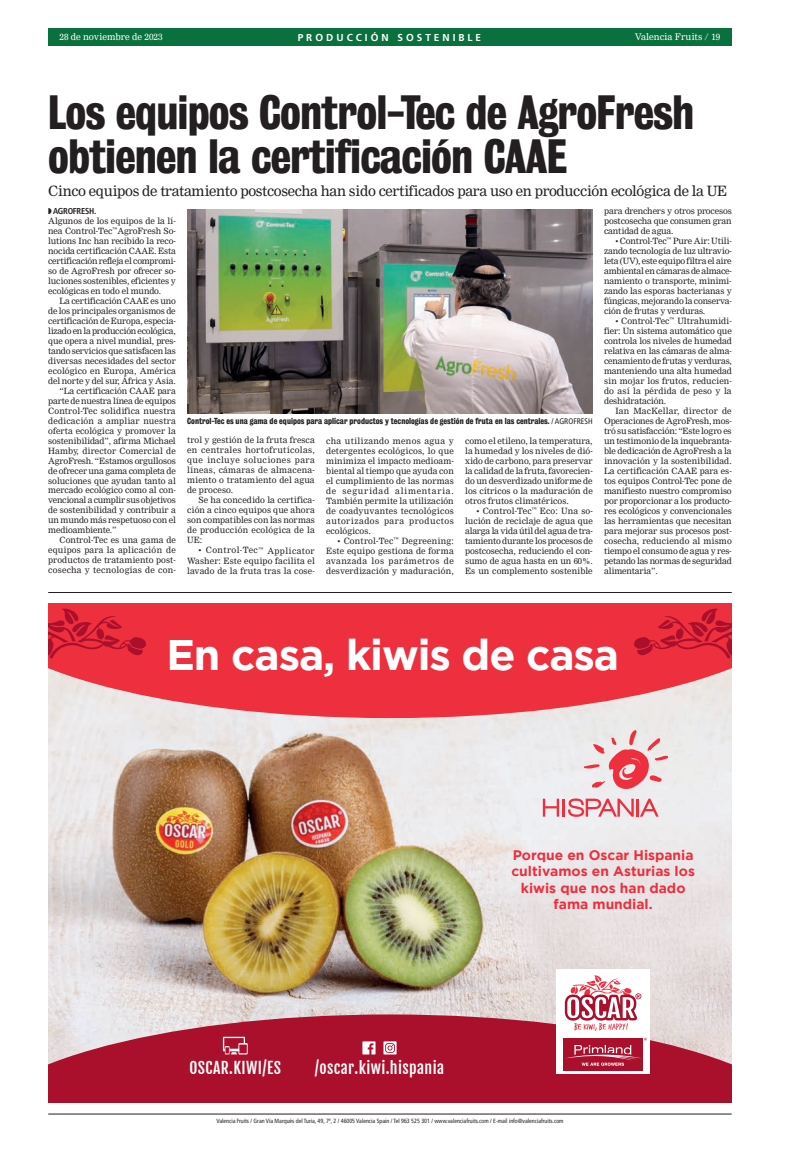
<style>
.page{position:relative;width:797px;height:1151px;background:#fff}
.page>*{position:absolute;margin:0;border:0;box-sizing:border-box;transform-origin:0 0}
.t1{font:44px/44px "Bureau Grot Three Seven";letter-spacing:-.02em;color:#231f20}
.t2{font:700 42.6px "Gotham";letter-spacing:-.025em;color:#fff}
.t3{font:15.6px "Fjalla One";letter-spacing:.025em;color:#fff}
.t4{font:14px "Nimrod";letter-spacing:-.025em;color:#231f20}
.t5{font:700 13.8px/16.6px "Gotham";color:#ee2f3e;text-align:center}
.t6{font:700 10px "Frutiger";letter-spacing:.3em;color:#fff}
.t7{font:9px "Nimrod";color:#fff}
.t8{font:8.5px/10px "Nimrod";letter-spacing:-.01em;color:#231f20;text-align:justify}
.t9{font:8.5px "Nimrod";letter-spacing:.015em;color:#231f20}
.t10{font:8.5px "Nimrod";letter-spacing:.01em;color:#231f20}
.t11{font:8.5px "Nimrod";letter-spacing:-.03em;color:#231f20}
.t12{font:8.5px "Nimrod";letter-spacing:.02em;color:#231f20}
.t13{font:8.5px "Nimrod";letter-spacing:.025em;color:#231f20}
.t14{font:700 condensed 8.5px "Frutiger";letter-spacing:-.03em;color:#231f20}
.t15{font:8px "Bureau Grot Three Seven";color:#231f20}
.t16{font:condensed 6px "Frutiger";color:#231f20}
.s1{font-family:"Frutiger";font-stretch:condensed}
</style>
<div class="page">
<div style="left:48px;top:28px;width:683px;height:17px;background:#0a713e"></div>
<hr style="left:48px;top:1114px;width:683px;height:1px;background:#231f20">
<img style="left:48px;top:718px;width:683px;height:296px">
<svg style="left:48px;top:604px;width:683px;height:114px;fill:#ee2f3e"></svg>
<svg style="left:48px;top:1014px;width:683px;height:89px;fill:#aa0f2b"></svg>
<div style="left:556px;top:970px;width:94px;height:104px;background:#fff"></div>
<div style="left:563px;top:1038px;width:80px;height:32px;background:#aa0f2b"></div>
<svg style="left:566px;top:1038px;width:80px;height:28px"></svg>
<svg style="left:565px;top:975px;width:76px;height:56px"></svg>
<svg style="left:583px;top:730px;width:85px;height:59px"></svg>
<svg style="left:543px;top:799px;width:16px;height:18px"></svg>
<hr style="left:562px;top:799px;width:3px;height:18px;background:#ee2f3e">
<svg style="left:568px;top:798px;width:65px;height:19px"></svg>
<hr style="left:636px;top:799px;width:3px;height:18px;background:#ee2f3e">
<svg style="left:639px;top:799px;width:19px;height:18px"></svg>
<svg style="left:383px;top:1041px;width:13px;height:13px"></svg>
<svg style="left:362px;top:1041px;width:13px;height:13px"></svg>
<svg style="left:223px;top:1037px;width:25px;height:17px"></svg>
<svg style="left:48px;top:604px;width:99px;height:54px"></svg>
<svg style="left:633px;top:604px;width:99px;height:54px"></svg>
<hr style="left:48px;top:592px;width:683px;height:1px;background:#231f20">
<img style="left:187px;top:210px;width:405px;height:203px">
<p class="t7" style="left:60px;top:32px;width:104px">28 de noviembre de 2023</p>
<p class="t6" style="left:298px;top:32px;width:185px">PRODUCCIÓN SOSTENIBLE</p>
<p class="t7" style="left:634px;top:32px;width:87px">Valencia Fruits / 19</p>
<h1 class="t1" style="left:48px;top:90px;width:647px">Los equipos Control-Tec de AgroFresh obtienen la certificación CAAE</h1>
<h3 class="t4" style="left:48px;top:183px;width:680px">Cinco equipos de tratamiento postcosecha han sido certificados para uso en producción ecológica de la UE</h3>
<p class="t14" style="left:53px;top:206px;width:45px">AGROFRESH.</p>
<p class="t8" style="left:48px;top:216px;width:129px">Algunos de los equipos de la lí&shy;nea Control-Tec<sup>™</sup>AgroFresh So&shy;lutions Inc han recibido la reco&shy;nocida certificación CAAE. Esta certificación refleja el compromi&shy;so de AgroFresh por ofrecer so&shy;luciones sostenibles, eficientes y ecológicas en todo el mundo.</p>
<p class="t8" style="left:60px;top:295px;width:118px">La certificación CAAE es uno</p>
<p class="t8" style="left:48px;top:305px;width:129px">de los principales organismos de</p>
<p class="t8" style="left:48px;top:315px;width:129px">certificación de Europa, especia-</p>
<p class="t11" style="left:48px;top:325px;width:129px">lizado en la producción ecológica,</p>
<p class="t8" style="left:48px;top:335px;width:129px">que opera a nivel mundial, pres-</p>
<p class="t8" style="left:48px;top:345px;width:129px">tando servicios que satisfacen las</p>
<p class="t8" style="left:48px;top:355px;width:129px">diversas necesidades del sector</p>
<p class="t10" style="left:48px;top:365px;width:129px">ecológico en Europa, América</p>
<p class="t8" style="left:48px;top:375px;width:129px">del norte y del sur, África y Asia.</p>
<p class="t8" style="left:60px;top:385px;width:118px">“La certificación CAAE para</p>
<p class="t8" style="left:48px;top:395px;width:129px">parte de nuestra línea de equipos</p>
<p class="t9" style="left:48px;top:405px;width:129px">Control-Tec solidifica nuestra</p>
<p class="t12" style="left:48px;top:415px;width:129px">dedicación a ampliar nuestra</p>
<p class="t8" style="left:48px;top:425px;width:129px">oferta ecológica y promover la</p>
<p class="t8" style="left:48px;top:435px;width:129px">sostenibilidad”, afirma Michael</p>
<p class="t9" style="left:48px;top:445px;width:129px">Hamby, director Comercial de</p>
<p class="t8" style="left:48px;top:455px;width:129px">AgroFresh. “Estamos orgullosos</p>
<p class="t8" style="left:48px;top:465px;width:129px">de ofrecer una gama completa de</p>
<p class="t8" style="left:48px;top:475px;width:129px">soluciones que ayudan tanto al</p>
<p class="t8" style="left:48px;top:485px;width:129px">mercado ecológico como al con-</p>
<p class="t8" style="left:48px;top:495px;width:129px">vencional a cumplir sus objetivos</p>
<p class="t8" style="left:48px;top:505px;width:129px">de sostenibilidad y contribuir a</p>
<p class="t8" style="left:48px;top:515px;width:129px">un mundo más respetuoso con el</p>
<p class="t8" style="left:48px;top:525px;width:70px">medioambiente.”</p>
<p class="t8" style="left:60px;top:535px;width:118px">Control-Tec es una gama de</p>
<p class="t9" style="left:48px;top:545px;width:129px">equipos para la aplicación de</p>
<p class="t10" style="left:48px;top:555px;width:129px">productos de tratamiento post-</p>
<p class="t13" style="left:48px;top:565px;width:129px">cosecha y tecnologías de con-</p>
<p class="t15" style="left:187px;top:416px;width:407px">Control-Tec es una gama de equipos para aplicar productos y tecnologías de gestión de fruta en las centrales. <span class="s1">/ AGROFRESH</span></p>
<p class="t8" style="left:187px;top:435px;width:129px">trol y gestión de la fruta fresca en centrales hortofrutícolas, que incluye soluciones para líneas, cámaras de almacena&shy;miento o tratamiento del agua de proceso.</p>
<p class="t8" style="left:187px;top:495px;width:129px;text-indent:11px">Se ha concedido la certifica&shy;ción a cinco equipos que ahora son compatibles con las normas de producción ecológica de la UE:</p>
<p class="t8" style="left:187px;top:545px;width:129px;text-indent:11px">• Control-Tec<sup>™</sup> Applicator Washer: Este equipo facilita el lavado de la fruta tras la cose-</p>
<p class="t8" style="left:326px;top:436px;width:129px">cha utilizando menos agua y detergentes ecológicos, lo que minimiza el impacto medioam&shy;biental al tiempo que ayuda con el cumplimiento de las normas de seguridad alimentaria.<br>También permite la utilización de coadyuvantes tecnológicos autorizados para productos ecológicos.</p>
<p class="t8" style="left:326px;top:535px;width:129px;text-indent:11px">• Control-Tec<sup>™</sup> Degreening:<br>Este equipo gestiona de forma avanzada los parámetros de desverdización y maduración,</p>
<p class="t8" style="left:465px;top:436px;width:129px">como el etileno, la temperatura, la humedad y los niveles de dió&shy;xido de carbono, para preservar la calidad de la fruta, favorecien&shy;do un desverdizado uniforme de los cítricos o la maduración de otros frutos climatéricos.</p>
<p class="t8" style="left:465px;top:505px;width:129px;text-indent:11px">• Control-Tec<sup>™</sup> Eco: Una so&shy;lución de reciclaje de agua que alarga la vida útil del agua de tra&shy;tamiento durante los procesos de postcosecha, reduciendo el con&shy;sumo de agua hasta en un 60%.<br>Es un complemento sostenible</p>
<p class="t8" style="left:604px;top:206px;width:129px">para drenchers y otros procesos postcosecha que consumen gran cantidad de agua.</p>
<p class="t8" style="left:604px;top:236px;width:129px;text-indent:11px">• Control-Tec<sup>™</sup> Pure Air: Utili&shy;zando tecnología de luz ultravio&shy;leta (UV), este equipo filtra el aire ambiental en cámaras de almace&shy;namiento o transporte, minimi&shy;zando las esporas bacterianas y fúngicas, mejorando la conserva&shy;ción de frutas y verduras.</p>
<p class="t8" style="left:604px;top:316px;width:129px;text-indent:11px">• Control-Tec<sup>™</sup> Ultrahumidi&shy;fier: Un sistema automático que controla los niveles de humedad relativa en las cámaras de alma&shy;cenamiento de frutas y verduras, manteniendo una alta humedad sin mojar los frutos, reducien&shy;do así la pérdida de peso y la deshidratación.</p>
<p class="t8" style="left:604px;top:405px;width:129px;text-indent:11px">Ian MacKellar, director de Operaciones de AgroFresh, mos&shy;tró su satisfacción: “Este logro es un testimonio de la inquebranta&shy;ble dedicación de AgroFresh a la innovación y la sostenibilidad.<br>La certificación CAAE para es&shy;tos equipos Control-Tec pone de manifiesto nuestro compromiso por proporcionar a los producto&shy;res ecológicos y convencionales las herramientas que necesitan para mejorar sus procesos post&shy;cosecha, reduciendo al mismo tiempo el consumo de agua y res&shy;petando las normas de seguridad alimentaria”.</p>
<h2 class="t2" style="left:166px;top:630px;width:454px">En casa, kiwis de casa</h2>
<h3 class="t3" style="left:189px;top:1058px;width:93px">OSCAR.KIWI/ES</h3>
<h3 class="t3" style="left:315px;top:1058px;width:131px">/oscar.kiwi.hispania</h3>
<h3 class="t5" style="left:511px;top:846px;width:185px">Porque en Oscar Hispania cultivamos en Asturias los kiwis que nos han dado fama mundial.</h3>
<p class="t16" style="left:216px;top:1117px;width:349px">Valencia Fruits / Gran Vía Marqués del Turia, 49, 7º, 2 / 46005 Valencia Spain / Tel 963 525 301 / www.valenciafruits.com / E-mail info@valenciafruits.com</p>
</div>
